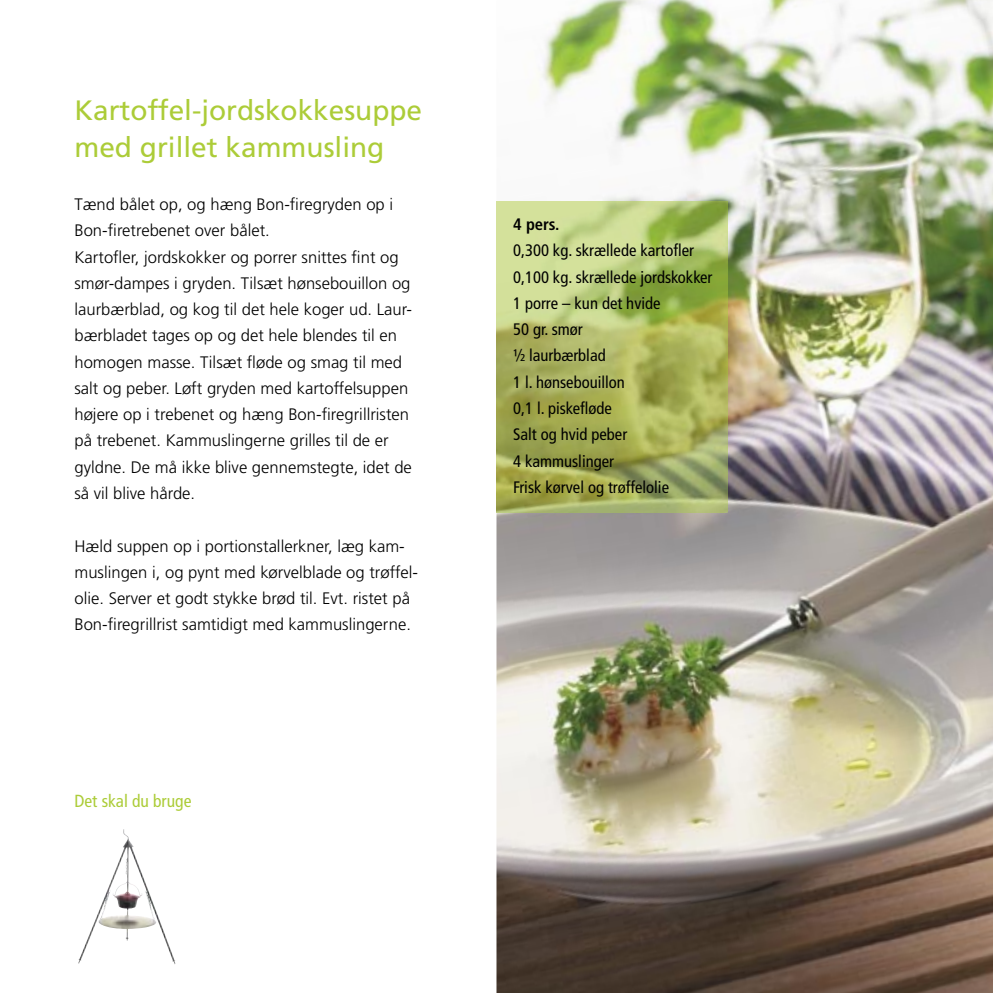
<style>
.page{position:relative;width:993px;height:993px;background:#fff}
.page>*{position:absolute;margin:0;border:0;box-sizing:border-box;transform-origin:0 0}
.t1{font:28px/37.1px "Frutiger";color:#accc38}
.t2{font:condensed 17.5px "Frutiger";color:#accc38}
.t3{font:300 16.62px/26.2px "Frutiger";color:#000}
.t4{font:condensed 16.62px/26.2px "Frutiger";color:#000}
.t5{font:700 condensed 16.62px "Frutiger";color:#000}
</style>
<div class="page">
<img style="left:496px;top:0;width:496px;height:992px">
<img style="left:496px;top:201px;width:231px;height:311px">
<img style="left:78px;top:829px;width:98px;height:135px">
<h1 class="t1" style="left:74px;top:92px;width:349px">Kartoffel-jordskokkesuppe med grillet kammusling</h1>
<p class="t3" style="left:74px;top:191px;width:339px">Tænd bålet op, og hæng Bon-firegryden op i Bon-firetrebenet over bålet.<br>Kartofler, jordskokker og porrer snittes fint og smør-dampes i gryden. Tilsæt hønsebouillon og laurbærblad, og kog til det hele koger ud. Laur&shy;bærbladet tages op og det hele blendes til en homogen masse. Tilsæt fløde og smag til med salt og peber. Løft gryden med kartoffelsuppen højere op i trebenet og hæng Bon-firegrillristen på trebenet. Kammuslingerne grilles til de er gyldne. De må ikke blive gennemstegte, idet de så vil blive hårde.</p>
<p class="t3" style="left:74px;top:532px;width:345px">Hæld suppen op i portionstallerkner, læg kam&shy;muslingen i, og pynt med kørvelblade og trøffel&shy;olie. Server et godt stykke brød til. Evt. ristet på Bon-firegrillrist samtidigt med kammuslingerne.</p>
<p class="t2" style="left:74px;top:790px;width:118px">Det skal du bruge</p>
<p class="t5" style="left:513px;top:214px;width:48px">4 pers.</p>
<p class="t4" style="left:513px;top:237px;width:201px">0,300 kg. skrællede kartofler<br>0,100 kg. skrællede jordskokker<br>1 porre – kun det hvide<br>50 gr. smør<br>½ laurbærblad<br>1 l. hønsebouillon<br>0,1 l. piskefløde<br>Salt og hvid peber<br>4 kammuslinger<br>Frisk kørvel og trøffelolie</p>
</div>
